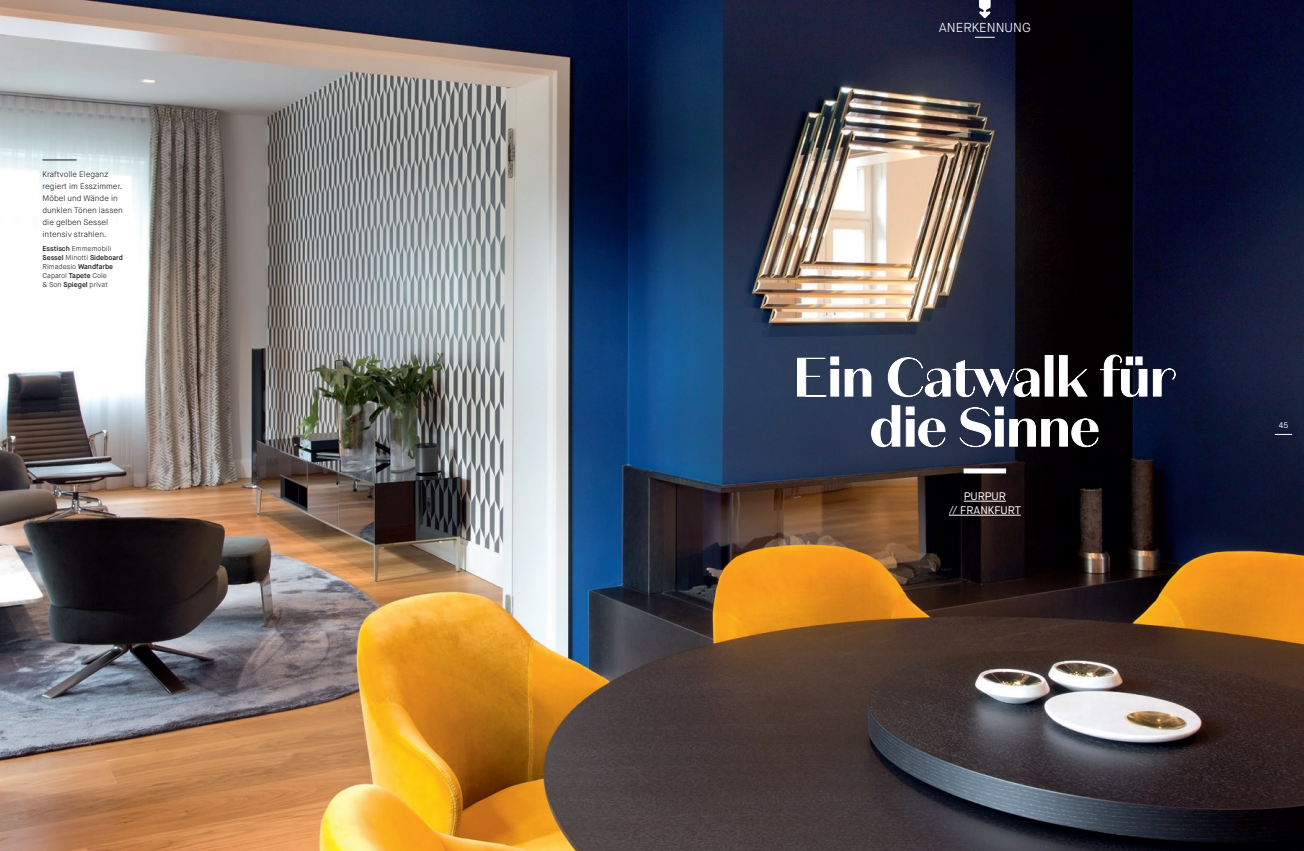
<style>
.page{position:relative;width:1304px;height:851px;background:#fff}
.page>*{position:absolute;margin:0;border:0;box-sizing:border-box;transform-origin:0 0}
.t1{font:600 54px/50px "Domaine Sans Fine";color:#fff;text-align:center}
.t2{font:300 13px "Maison Neue";color:#fff}
.t3{font:11px/14px "Maison Neue";color:#fff;text-align:center}
.t4{font:300 8px/12px "Maison Neue";color:#231f20}
.t5{font:8px "Maison Neue";color:#fff}
.t6{font:300 7px/9px "Maison Neue";color:#231f20}
.s1{font-weight:600}
</style>
<div class="page">
<img style="left:0;top:0;width:1304px;height:850px">
<svg style="left:1275px;top:434px;width:17px;height:1px"></svg>
<hr style="left:43px;top:160px;width:34px;height:1px;background:#231f20">
<svg style="left:979px;top:0;width:12px;height:18px"></svg>
<svg style="left:975px;top:37px;width:20px;height:1px"></svg>
<div style="left:964px;top:468px;width:42px;height:5px;background:#fff"></div>
<svg style="left:797px;top:356px;width:42px;height:40px;background:#49566e"></svg>
<svg style="left:845px;top:368px;width:26px;height:28px"></svg>
<svg style="left:888px;top:357px;width:151px;height:40px;background:#3f4657"></svg>
<svg style="left:1059px;top:355px;width:29px;height:41px"></svg>
<svg style="left:1100px;top:354px;width:47px;height:43px;background:#2c2d36"></svg>
<svg style="left:1153px;top:368px;width:22px;height:28px"></svg>
<svg style="left:871px;top:405px;width:29px;height:42px"></svg>
<svg style="left:906px;top:406px;width:39px;height:41px;background:#4a5368"></svg>
<svg style="left:960px;top:406px;width:138px;height:41px;background:#2e303a"></svg>
<hr style="left:964px;top:501px;width:42px;height:1px;background:#fff">
<hr style="left:949px;top:515px;width:72px;height:1px;background:#fff">
<p class="t4" style="left:43px;top:168px;width:82px">Kraftvolle Eleganz regiert im Esszimmer.<br>Möbel und Wände in dunklen Tönen lassen die gelben Sessel intensiv strahlen.</p>
<p class="t6" style="left:43px;top:243px;width:82px"><span class="s1">Esstisch</span> Emmemobili<br><span class="s1">Sessel</span> Minotti <span class="s1">Sideboard<br></span>Rimadesio <span class="s1">Wandfarbe<br></span>Caparol <span class="s1">Tapete</span> Cole<br>&amp; Son <span class="s1">Spiegel</span> privat</p>
<h2 class="t2" style="left:939px;top:20px;width:94px">ANERKENNUNG</h2>
<h1 class="t1" style="left:794px;top:352px;width:384px">Ein Catwalk für die Sinne</h1>
<h3 class="t3" style="left:949px;top:489px;width:74px">PURPUR<br>// FRANKFURT</h3>
<p class="t5" style="left:1279px;top:420px;width:11px">45</p>
</div>
